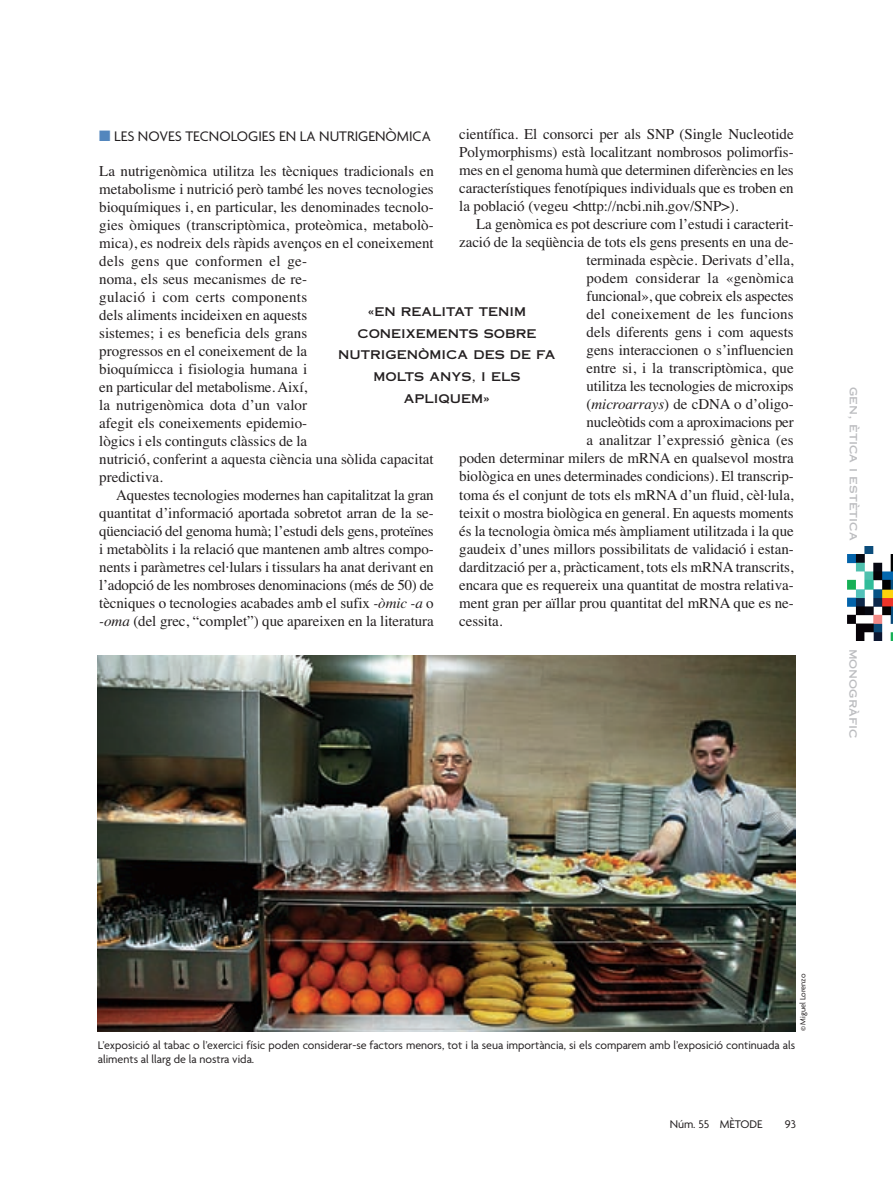
<style>
.page{position:relative;width:893px;height:1191px;background:#fff}
.page>*{position:absolute;margin:0;border:0;box-sizing:border-box;transform-origin:0 0}
.t1{font:15px/18px "Times";letter-spacing:-.005em;color:#231f20;text-align:justify}
.t2{font:15px "Times";letter-spacing:.015em;color:#231f20}
.t3{font:15px "Agenda";color:#231f20}
.t4{font:12px/14.2px "Agenda";color:#231f20}
.t5{font:12px/21.8px "Copperplate Thirty One AB";color:#231f20;text-align:center}
.t6{font:12px "Copperplate Thirty One AB";color:#bcbdc0}
.t7{font:8.25px "Agenda";color:#231f20}
.s1{color:#5386bd}
.s2{font-style:italic}
</style>
<div class="page">
<img style="left:97px;top:546px;width:796px;height:486px">
<p class="t3" style="left:99px;top:130px;width:333px"><span class="s1">■</span> LES NOVES TECNOLOGIES EN LA NUTRIGENÒMICA</p>
<p class="t1" style="left:99px;top:163px;width:336px;text-align:left">La nutrigenòmica utilitza les tècniques tradicionals en metabolisme i nutrició però també les noves tecnologies bioquímiques i, en particular, les denominades tecnolo&shy;gies òmiques (transcriptòmica, proteòmica, metabolò&shy;mica), es nodreix dels ràpids avenços en el coneixement dels gens que conformen el ge-<br>noma, els seus mecanismes de re-<br>gulació i com certs components<br>dels aliments incideixen en aquests<br>sistemes; i es beneficia dels grans<br>progressos en el coneixement de la<br>bioquímicca i fisiologia humana i<br>en particular del metabolisme. Així,<br>la nutrigenòmica dota d’un valor<br>afegit els coneixements epidemio-<br>lògics i els continguts clàssics de la<br>nutrició, conferint a aquesta ciència una sòlida capacitat predictiva.</p>
<p class="t1" style="left:99px;top:487px;width:336px;text-indent:17px">Aquestes tecnologies modernes han capitalitzat la gran quantitat d’informació aportada sobretot arran de la se&shy;qüenciació del genoma humà; l’estudi dels gens, proteïnes i metabòlits i la relació que mantenen amb altres compo&shy;nents i paràmetres cel·lulars i tissulars ha anat derivant en l’adopció de les nombroses denominacions (més de 50) de tècniques o tecnologies acabades amb el sufix <span class="s2">-òmic -a</span> o <span class="s2">-oma</span> (del grec, “complet”) que apareixen en la literatura</p>
<p class="t1" style="left:459px;top:127px;width:336px">científica. El consorci per als SNP (Single Nucleotide Polymorphisms) està localitzant nombrosos polimorfis&shy;mes en el genoma humà que determinen diferències en les característiques fenotípiques individuals que es troben en la població (vegeu &lt;http://ncbi.nih.gov/SNP&gt;).</p>
<p class="t1" style="left:476px;top:217px;width:319px">La genòmica es pot descriure com l’estudi i caracterit-</p>
<p class="t1" style="left:459px;top:235px;width:336px">zació de la seqüència de tots els gens presents en una de-</p>
<p class="t1" style="left:587px;top:253px;width:209px">terminada espècie. Derivats d’ella,</p>
<p class="t2" style="left:587px;top:273px;width:209px">podem considerar la «genòmica</p>
<p class="t1" style="left:587px;top:289px;width:209px">funcional», que cobreix els aspectes</p>
<p class="t2" style="left:587px;top:309px;width:209px">del coneixement de les funcions</p>
<p class="t1" style="left:587px;top:325px;width:209px">dels diferents gens i com aquests</p>
<p class="t1" style="left:587px;top:343px;width:209px">gens interaccionen o s’in fluencien</p>
<p class="t1" style="left:587px;top:361px;width:209px">entre si, i la transcriptòmica, que</p>
<p class="t1" style="left:587px;top:379px;width:209px">utilitza les tecnologies de microxips</p>
<p class="t1" style="left:587px;top:397px;width:209px">(<span class="s2">microarrays</span>) de cDNA o d’oligo -</p>
<p class="t1" style="left:587px;top:415px;width:209px">nucleòtids com a aproximacions per</p>
<p class="t1" style="left:587px;top:433px;width:209px">a analitzar l’expressió gènica (es</p>
<p class="t1" style="left:459px;top:451px;width:336px">poden determinar milers de mRNA en qualsevol mostra</p>
<p class="t1" style="left:459px;top:469px;width:336px">biològica en unes determinades condicions). El transcrip-</p>
<p class="t1" style="left:459px;top:487px;width:336px">toma és el conjunt de tots els mRNA d’un fluid, cèl·lula,</p>
<p class="t1" style="left:459px;top:505px;width:336px">teixit o mostra biològica en general. En aquests moments</p>
<p class="t1" style="left:459px;top:523px;width:336px">és la tecnologia òmica més àmpliament utilitzada i la que</p>
<p class="t1" style="left:459px;top:541px;width:336px">gaudeix d’unes millors possibilitats de validació i estan-</p>
<p class="t1" style="left:459px;top:559px;width:336px">dardització per a, pràcticament, tots els mRNA transcrits,</p>
<p class="t1" style="left:459px;top:577px;width:336px">encara que es requereix una quantitat de mostra relativa-</p>
<p class="t1" style="left:459px;top:595px;width:336px">ment gran per aïllar prou quantitat del mRNA que es ne-</p>
<p class="t1" style="left:459px;top:613px;width:45px">cessita.</p>
<p class="t5" style="left:338px;top:301px;width:219px">«EN REALITAT TENIM<br>CONEIXEMENTS SOBRE<br>NUTRIGENÒMICA DES DE FA<br>MOLTS ANYS, I ELS<br>APLIQUEM»</p>
<p class="t6" style="left:861px;top:387px;width:155px;rotate:90deg">gen, ètica i estètica</p>
<p class="t6" style="left:861px;top:648px;width:91px;rotate:90deg">monogràfic</p>
<p class="t7" style="left:800px;top:1031px;width:59px;rotate:-90deg">© Miguel Lorenzo</p>
<p class="t4" style="left:98px;top:1039px;width:699px">L’exposició al tabac o l’exercici físic poden considerar-se factors menors, tot i la seua importància, si els comparem amb l’exposició continuada als aliments al llarg de la nostra vida.</p>
<p class="t4" style="left:670px;top:1118px;width:94px">Núm. 55 MÈTODE</p>
<p class="t4" style="left:785px;top:1118px;width:13px">93</p>
</div>
